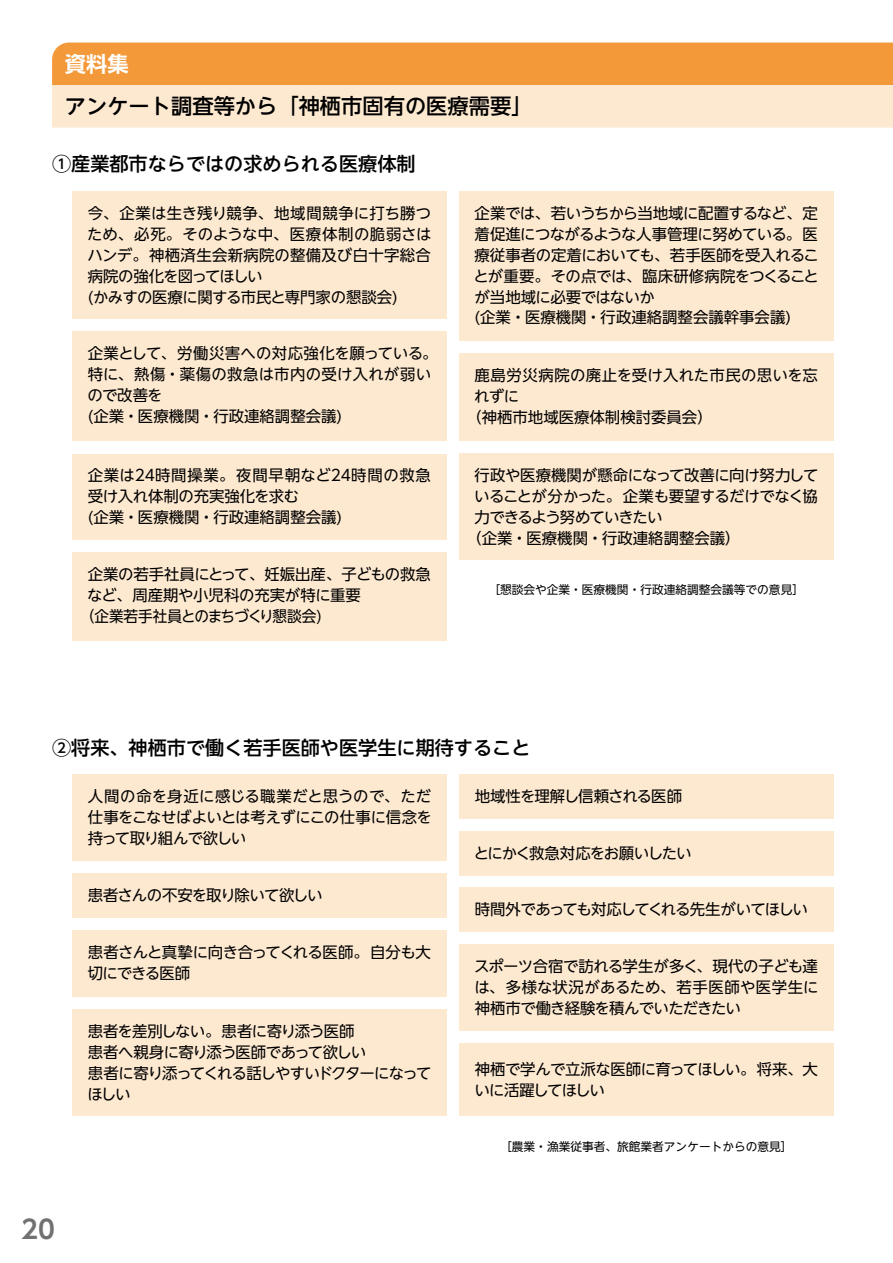
<style>
.page{position:relative;width:893px;height:1263px;background:#fff}
.page>*{position:absolute;margin:0;border:0;box-sizing:border-box;transform-origin:0 0}
.t1{font:700 25.5px "UD Shin Go NT Pr 6 N De";color:#727171}
.t2{font:500 21.3px "UD Shin Go NT Pr 6 N";color:#000}
.t3{font:700 21.3px "UD Shin Go NT Pr 6 N De";color:#fff}
.t4{font:500 19.2px "UD Shin Go NT Pr 6 N";color:#000}
.t5{font:15.45px/20.9px "UD Shin Go NT Pr 6 N";letter-spacing:-.015em;color:#000}
.t6{font:15.45px/20.9px "UD Shin Go NT Pr 6 N";letter-spacing:-.06em;color:#000}
.t7{font:15.45px/20.9px "UD Shin Go NT Pr 6 N";letter-spacing:-.035em;color:#000}
.t8{font:15.45px "UD Shin Go NT Pr 6 N";letter-spacing:-.055em;color:#000}
.t9{font:15.45px "UD Shin Go NT Pr 6 N";letter-spacing:.025em;color:#000}
.t10{font:15.45px "UD Shin Go NT Pr 6 N";letter-spacing:-.06em;color:#000;scale:.95 1}
.t11{font:11.7px "UD Shin Go NT Pr 6 N";color:#000}
</style>
<div class="page">
<svg style="left:52px;top:43px;width:841px;height:85px"></svg>
<div style="left:72px;top:774px;width:374px;height:86px;background:#fde8d0"></div>
<div style="left:459px;top:944px;width:374px;height:87px;background:#fde8d0"></div>
<div style="left:459px;top:1043px;width:374px;height:73px;background:#fde8d0"></div>
<div style="left:72px;top:873px;width:374px;height:44px;background:#fde8d0"></div>
<div style="left:459px;top:831px;width:374px;height:44px;background:#fde8d0"></div>
<div style="left:459px;top:888px;width:374px;height:44px;background:#fde8d0"></div>
<div style="left:72px;top:930px;width:374px;height:67px;background:#fde8d0"></div>
<div style="left:459px;top:774px;width:374px;height:44px;background:#fde8d0"></div>
<div style="left:72px;top:1010px;width:374px;height:106px;background:#fde8d0"></div>
<div style="left:72px;top:191px;width:374px;height:128px;background:#fde8d0"></div>
<div style="left:72px;top:332px;width:374px;height:109px;background:#fde8d0"></div>
<div style="left:459px;top:453px;width:374px;height:107px;background:#fde8d0"></div>
<div style="left:459px;top:191px;width:374px;height:150px;background:#fde8d0"></div>
<div style="left:72px;top:454px;width:374px;height:85px;background:#fde8d0"></div>
<div style="left:72px;top:552px;width:374px;height:89px;background:#fde8d0"></div>
<div style="left:459px;top:353px;width:374px;height:88px;background:#fde8d0"></div>
<h2 class="t3" style="left:65px;top:46px;width:65px">資料集</h2>
<h2 class="t2" style="left:65px;top:89px;width:469px">アンケート調査等から「神栖市固有の医療需要」</h2>
<p class="t4" style="left:52px;top:148px;width:365px">①産業都市ならではの求められる医療体制</p>
<p class="t5" style="left:87px;top:202px;width:346px">今、企業は生き残り競争、地域間競争に打ち勝つため、必死。そのような中、医療体制の脆弱さはハンデ。神栖済生会新病院の整備及び白十字総合病院の強化を図ってほしい<br>(かみすの医療に関する市民と専門家の懇談会)</p>
<p class="t5" style="left:87px;top:342px;width:352px">企業として、労働災害への対応強化を願っている。特に、熱傷・薬傷の救急は市内の受け入れが弱いので改善を<br>(企業・医療機関・行政連絡調整会議)</p>
<p class="t5" style="left:88px;top:465px;width:345px">企業は24時間操業。夜間早朝など24時間の救急受け入れ体制の充実強化を求む<br>(企業・医療機関・行政連絡調整会議)</p>
<p class="t5" style="left:88px;top:563px;width:345px">企業の若手社員にとって、妊娠出産、子どもの救急</p>
<p class="t5" style="left:87px;top:584px;width:275px">など、周産期や小児科の充実が特に重要</p>
<p class="t10" style="left:80px;top:603px;width:256px">（企業若手社員とのまちづくり懇談会)</p>
<p class="t5" style="left:473px;top:202px;width:347px">企業では、若いうちから当地域に配置するなど、定着促進につながるような人事管理に努めている。医療従事者の定着においても、若手医師を受入れることが重要。その点では、臨床研修病院をつくることが当地域に必要ではないか<br>(企業・医療機関・行政連絡調整会議幹事会議)</p>
<p class="t9" style="left:475px;top:363px;width:345px">鹿島労災病院の廃止を受け入れた市民の思いを忘</p>
<p class="t5" style="left:474px;top:385px;width:46px">れずに</p>
<p class="t5" style="left:466px;top:406px;width:255px">（神栖市地域医療体制検討委員会）　</p>
<p class="t5" style="left:475px;top:464px;width:345px">行政や医療機関が懸命になって改善に向け努力して</p>
<p class="t5" style="left:474px;top:485px;width:345px">いることが分かった。企業も要望するだけでなく協</p>
<p class="t6" style="left:475px;top:506px;width:189px">力できるよう努めていきたい</p>
<p class="t5" style="left:466px;top:527px;width:276px">（企業・医療機関・行政連絡調整会議）</p>
<p class="t11" style="left:488px;top:580px;width:317px">［懇談会や企業・医療機関・行政連絡調整会議等での意見］</p>
<p class="t4" style="left:52px;top:732px;width:480px">②将来、神栖市で働く若手医師や医学生に期待すること</p>
<p class="t5" style="left:88px;top:785px;width:346px;text-align:justify">人間の命を身近に感じる職業だと思うので、ただ仕事をこなせばよいとは考えずにこの仕事に信念を持って取り組んで欲しい</p>
<p class="t8" style="left:88px;top:882px;width:236px">患者さんの不安を取り除いて欲しい</p>
<p class="t7" style="left:88px;top:941px;width:345px">患者さんと真摯に向き合ってくれる医師。自分も大切にできる医師</p>
<p class="t6" style="left:87px;top:1020px;width:346px">患者を差別しない。患者に寄り添う医師<br>患者へ親身に寄り添う医師であって欲しい<br>患者に寄り添ってくれる話しやすいドクターになってほしい</p>
<h1 class="t1" style="left:21px;top:1208px;width:35px">20</h1>
<p class="t8" style="left:475px;top:783px;width:209px">地域性を理解し信頼される医師</p>
<p class="t6" style="left:474px;top:842px;width:219px">とにかく救急対応をお願いしたい</p>
<p class="t8" style="left:475px;top:897px;width:335px">時間外であっても対応してくれる先生がいてほしい</p>
<p class="t5" style="left:474px;top:955px;width:346px;text-align:justify">スポーツ合宿で訪れる学生が多く、現代の子ども達は、多様な状況があるため、若手医師や医学生に神栖市で働き経験を積んでいただきたい</p>
<p class="t7" style="left:474px;top:1058px;width:345px">神栖で学んで立派な医師に育ってほしい。将来、大いに活躍してほしい</p>
<p class="t11" style="left:500px;top:1137px;width:294px">［農業・漁業従事者、旅館業者アンケートからの意見］</p>
</div>
